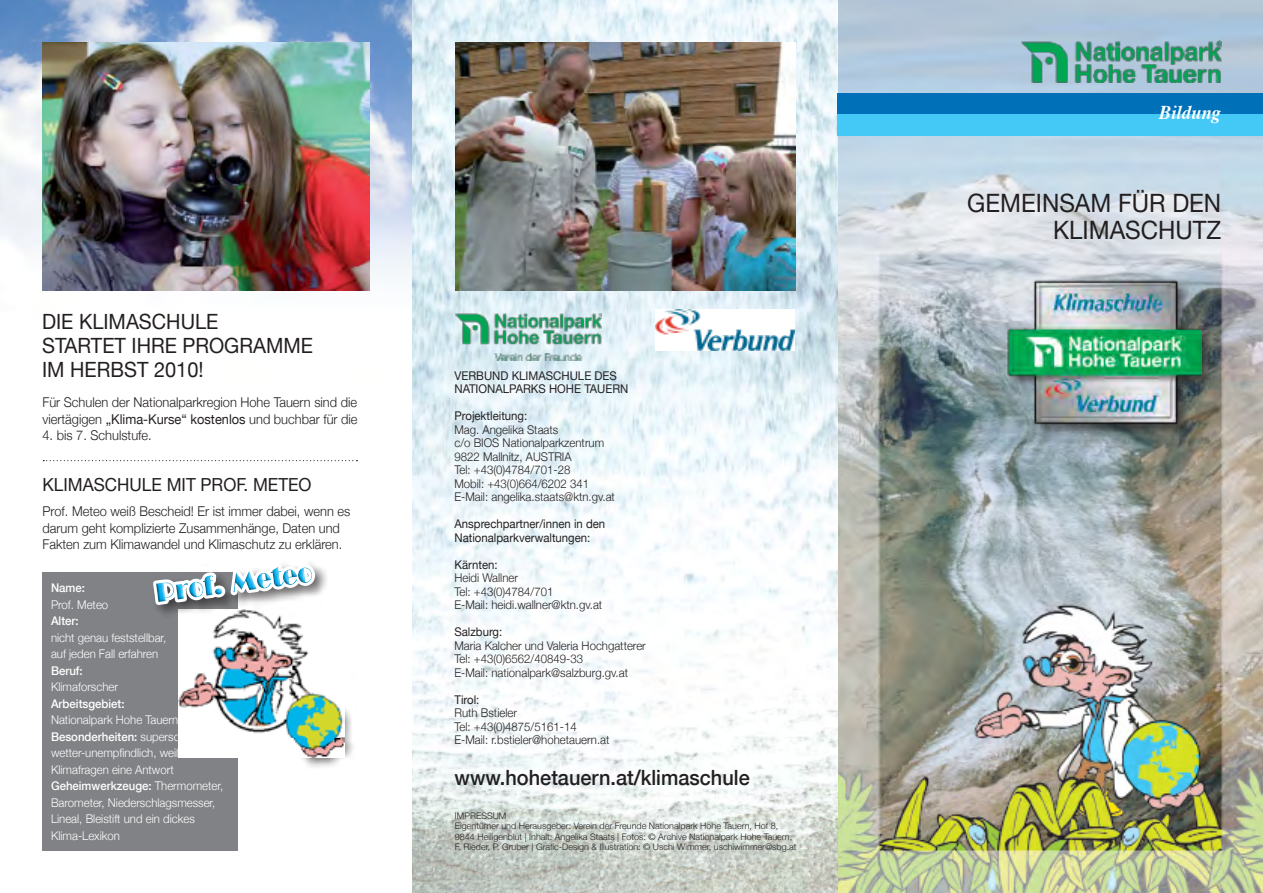
<style>
.page{position:relative;width:1263px;height:893px;background:#fff}
.page>*{position:absolute;margin:0;border:0;box-sizing:border-box;transform-origin:0 0}
.t1{font:25.35px/27.2px "Helvetica Neue";color:#231f20;text-align:right;scale:.95 1}
.t2{font:21px/24px "Helvetica Neue";color:#231f20;scale:.95 1}
.t3{font:500 21px "Helvetica Neue";color:#231f20;scale:.95 1}
.t4{font:italic 700 19.5px "Times";color:#fff;scale:.95 1}
.t5{font:18px "Helvetica Neue";color:#231f20;scale:.95 1}
.t6{font:300 13.5px/16.5px "Helvetica Neue";color:#231f20;scale:.95 1}
.t7{font:300 12px/13.5px "Helvetica Neue";color:#231f20;scale:.95 1}
.t8{font:300 12px/16.5px "Helvetica Neue";color:#fff;scale:.95 1}
.t9{font:12px/13.5px "Helvetica Neue";color:#231f20;scale:.95 1}
.t10{font:500 12px "Helvetica Neue";color:#fff;scale:.95 1}
.t11{font:300 9px/10.5px "Helvetica Neue";color:#231f20}
.s1{font-weight:400}
.s2{font-weight:500}
</style>
<div class="page">
<img style="left:412px;top:0;width:851px;height:893px">
<img style="left:0;top:0;width:412px;height:291px">
<img style="left:455px;top:43px;width:340px;height:247px">
<img style="left:43px;top:43px;width:327px;height:247px">
<div style="left:838px;top:94px;width:425px;height:21px;background:#0071b8"></div>
<div style="left:838px;top:115px;width:425px;height:21px;background:#44c8f5"></div>
<div style="left:43px;top:572px;width:195px;height:278px;background:#808285"></div>
<div style="left:178px;top:607px;width:178px;height:162px;background:#231f20;opacity:.65"></div>
<img style="left:178px;top:609px;width:167px;height:148px">
<div style="left:1007px;top:279px;width:207px;height:157px;background:#231f20;opacity:.65"></div>
<img style="left:1008px;top:263px;width:193px;height:191px">
<svg style="left:43px;top:460px;width:314px;height:1px"></svg>
<img style="left:1021px;top:41px;width:201px;height:42px">
<img style="left:655px;top:310px;width:139px;height:41px">
<img style="left:455px;top:314px;width:146px;height:46px">
<div style="left:151px;top:561px;width:178px;height:57px;background:#231f20;opacity:.65"></div>
<svg style="left:151px;top:561px;width:169px;height:122px"></svg>
<h2 class="t2" style="left:42px;top:310px;width:287px">DIE KLIMASCHULE<br>STARTET IHRE PROG RAMME<br>IM H ERBST 2010!</h2>
<p class="t6" style="left:43px;top:394px;width:333px">Für Schulen der Nationalparkregion Hohe Tauern sind die viertägigen <span class="s1">„KLIMA-KURSE“ KOSTENLOS</span> und buchbar für die</p>
<p class="t6" style="left:43px;top:427px;width:117px">4. bis 7. Schulstufe.</p>
<h3 class="t5" style="left:43px;top:473px;width:285px">KLIMASCHULE MIT PROF. M ETEO</h3>
<p class="t6" style="left:43px;top:503px;width:326px">Prof. Meteo weiß Bescheid! Er ist immer dabei, wenn es darum geht komplizierte Zusammenhänge, Daten und<br>Fakten zum Klimawandel und Klimaschutz zu erklären.</p>
<p class="t10" style="left:51px;top:581px;width:37px">Name:</p>
<p class="t8" style="left:51px;top:596px;width:62px">Prof. Meteo</p>
<p class="t10" style="left:51px;top:614px;width:31px">Alter:</p>
<p class="t8" style="left:51px;top:629px;width:123px">nicht genau feststellbar, auf jeden Fall erfahren</p>
<p class="t10" style="left:51px;top:663px;width:35px">Beruf:</p>
<p class="t8" style="left:51px;top:678px;width:72px">Klimaforscher</p>
<p class="t10" style="left:51px;top:696px;width:79px">Arbeitsgebiet:</p>
<p class="t8" style="left:51px;top:711px;width:185px">Nationalpark Hohe Tauern<br><span class="s2">Besonderheiten:</span> superschlau, wetter-unempfindlich, weiß auf viele<br>Klimafragen eine Antwort<br><span class="s2">Geheimwerkzeuge:</span> Thermometer,<br>Barometer, Niederschlagsmesser,<br>Lineal, Bleistift und ein dickes<br>Klima-Lexikon</p>
<p class="t9" style="left:454px;top:368px;width:185px">VERBUND KLIMASCHULE DES<br>NATIONALPARKS H OHE TAUERN</p>
<p class="t9" style="left:454px;top:409px;width:78px">PROJEKTLEITUNG:</p>
<p class="t7" style="left:454px;top:422px;width:170px">Mag. Angelika Staats<br>c/o BIOS Nationalparkzentrum<br>9822 Mallnitz, AUSTRIA<br>Tel: +43(0)4784/701-28<br>Mobil: +43(0)664/6202 341<br>E-Mail: angelika.staats@ktn.gv.at</p>
<p class="t9" style="left:454px;top:517px;width:160px">ANSPRECHPARTNER/INNEN IN DEN<br>NATIONALPARKVERWALTUNGEN:</p>
<p class="t9" style="left:454px;top:557px;width:47px">KÄRNTEN:</p>
<p class="t7" style="left:454px;top:571px;width:157px">Heidi Wallner<br>Tel: +43(0)4784/701<br>E-Mail: heidi.wallner@ktn.gv.at</p>
<p class="t9" style="left:454px;top:625px;width:52px">SALZBURG:</p>
<p class="t7" style="left:454px;top:638px;width:203px">Maria Kalcher und Valeria Hochgatterer<br>Tel: +43(0)6562/40849-33<br>E-Mail: nationalpark@salzburg.gv.at</p>
<p class="t9" style="left:454px;top:692px;width:28px">TIROL:</p>
<p class="t7" style="left:454px;top:706px;width:165px">Ruth Bstieler<br>Tel: +43(0)4875/5161-14<br>E-Mail: r.bstieler@hohetauern.at</p>
<h2 class="t3" style="left:454px;top:764px;width:312px">www.hohetauern.at/klimaschule</h2>
<p class="t11" style="left:455px;top:810px;width:343px">IMPRESSUM<br>Eigentümer und Herausgeber: Verein der Freunde Nationalpark Hohe Tauern, Hof 8, 9844 Heiligenblut | Inhalt: Angelika Staats | Fotos: © Archive Nationalpark Hohe Tauern, F. Rieder, P. Gruber | Grafic-Design &amp; Illustration: © Uschi Wimmer, uschiwimmer@sbg.at</p>
<h3 class="t4" style="left:1159px;top:94px;width:67px">Bildung</h3>
<h1 class="t1" style="left:967px;top:189px;width:269px">GEMEINSAM FÜR DEN<br>KLIMASCHUTZ</h1>
</div>
